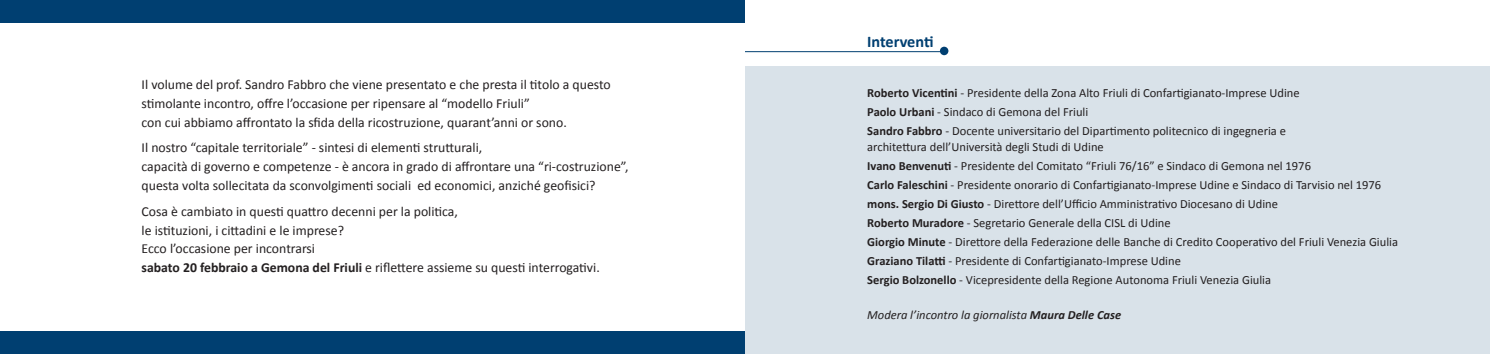
<style>
.page{position:relative;width:1490px;height:354px;background:#fff}
.page>*{position:absolute;margin:0;border:0;box-sizing:border-box;transform-origin:0 0}
.t1{font:700 16.25px "Calibri";letter-spacing:-.005em;color:#003f71}
.t2{font:13.75px "Calibri";color:#231f20}
.t3{font:12.5px "Calibri";color:#231f20}
.t4{font:italic 12.5px "Calibri";color:#231f20}
.s1{font-weight:700}
</style>
<div class="page">
<div style="left:745px;top:67px;width:745px;height:287px;background:#d9e2e9"></div>
<div style="left:0;top:331px;width:745px;height:23px;background:#003f71"></div>
<div style="left:0;top:0;width:745px;height:23px;background:#003f71"></div>
<div style="left:940px;top:47px;width:8px;height:8px;background:#003f71;border-radius:50%"></div>
<hr style="left:745px;top:51px;width:199px;height:1px;background:#003f71">
<p class="t2" style="left:142px;top:76px;width:471px">Il volume del prof. Sandro Fabbro che viene presentato e che presta il titolo a questo</p>
<p class="t2" style="left:142px;top:94px;width:390px">stimolante incontro, offre l’occasione per ripensare al “modello Friuli”</p>
<p class="t2" style="left:142px;top:113px;width:427px">con cui abbiamo affrontato la sfida della ricostruzione, quarant’anni or sono.</p>
<p class="t2" style="left:142px;top:139px;width:342px">Il nostro “capitale territoriale” - sintesi di elementi strutturali,</p>
<p class="t2" style="left:142px;top:158px;width:489px">capacità di governo e competenze - è ancora in grado di affrontare una “ri-costruzione”,</p>
<p class="t2" style="left:142px;top:177px;width:455px">questa volta sollecitata da sconvolgimenti sociali ed economici, anziché geofisici?</p>
<p class="t2" style="left:142px;top:202px;width:318px">Cosa è cambiato in questi quattro decenni per la politica,</p>
<p class="t2" style="left:142px;top:221px;width:204px">le istituzioni, i cittadini e le imprese?</p>
<p class="t2" style="left:142px;top:240px;width:175px">Ecco l’occasione per incontrarsi</p>
<p class="t2" style="left:142px;top:259px;width:460px"><span class="s1">sabato 20 febbraio a Gemona del Friuli</span> e riflettere assieme su questi interrogativi.</p>
<p class="t1" style="left:867px;top:31px;width:68px">Interventi</p>
<p class="t3" style="left:867px;top:85px;width:434px"><span class="s1">Roberto Vicentini</span> - Presidente della Zona Alto Friuli di Confartigianato-Imprese Udine</p>
<p class="t3" style="left:867px;top:104px;width:223px"><span class="s1">Paolo Urbani</span> - Sindaco di Gemona del Friuli</p>
<p class="t3" style="left:867px;top:123px;width:420px"><span class="s1">Sandro Fabbro</span> - Docente universitario del Dipartimento politecnico di ingegneria e</p>
<p class="t3" style="left:867px;top:138px;width:238px">architettura dell’Università degli Studi di Udine</p>
<p class="t3" style="left:867px;top:157px;width:445px"><span class="s1">Ivano Benvenuti</span> - Presidente del Comitato “Friuli 76/16” e Sindaco di Gemona nel 1976</p>
<p class="t3" style="left:867px;top:176px;width:515px"><span class="s1">Carlo Faleschini</span> - Presidente onorario di Confartigianato-Imprese Udine e Sindaco di Tarvisio nel 1976</p>
<p class="t3" style="left:867px;top:196px;width:412px"><span class="s1">mons. Sergio Di Giusto</span> - Direttore dell’Ufficio Amministrativo Diocesano di Udine</p>
<p class="t3" style="left:867px;top:215px;width:305px"><span class="s1">Roberto Muradore</span> - Segretario Generale della CISL di Udine</p>
<p class="t3" style="left:867px;top:234px;width:532px"><span class="s1">Giorgio Minute</span> - Direttore della Federazione delle Banche di Credito Cooperativo del Friuli Venezia Giulia</p>
<p class="t3" style="left:867px;top:253px;width:315px"><span class="s1">Graziano Tilatti</span> - Presidente di Confartigianato-Imprese Udine</p>
<p class="t3" style="left:867px;top:272px;width:405px"><span class="s1">Sergio Bolzonello</span> - Vicepresidente della Regione Autonoma Friuli Venezia Giulia</p>
<p class="t4" style="left:867px;top:306px;width:255px">Modera l’incontro la giornalista <span class="s1">Maura Delle Case</span></p>
</div>
